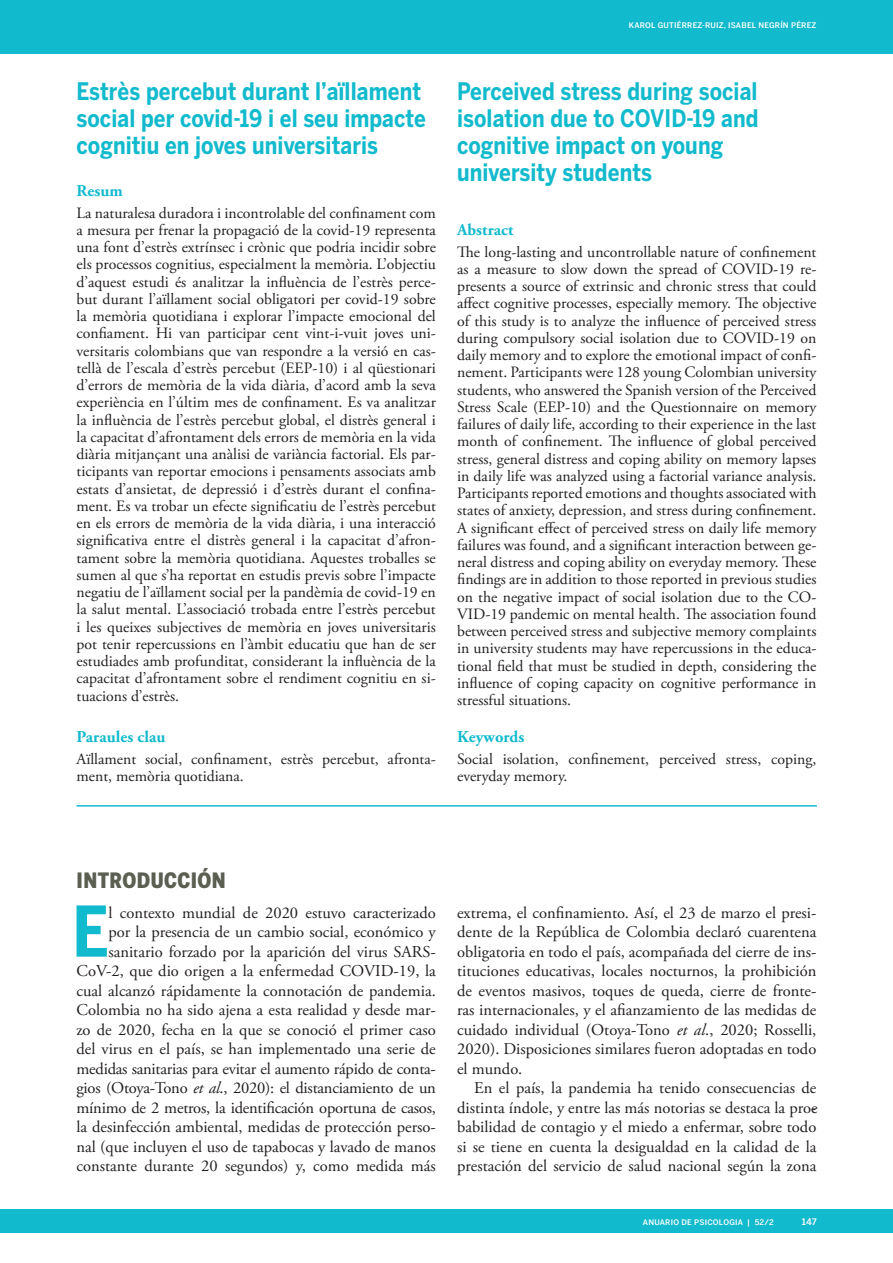
<style>
.page{position:relative;width:893px;height:1263px;background:#fff}
.page>*{position:absolute;margin:0;border:0;box-sizing:border-box;transform-origin:0 0}
.texto_sense_sang_-_C{font:700 69.15px "Benton Sans Cond";color:#12bacd}
.Titol_article_-_2a_o{font:700 24px/27px "Benton Sans";letter-spacing:.005em;color:#12bacd;scale:.85 1}
.Titol_1_bis{font:900 21px "Benton Sans Cond";letter-spacing:.02em;color:#5a5f51}
.texto_sense_sang_-_C-2{font:16.5px/19.5px "Adobe Garamond Pro";color:#231f20;text-align:right}
.Texto{font:16.5px/19.5px "Adobe Garamond Pro";color:#231f20;text-align:justify}
.Titol_resum{font:700 16.5px "Adobe Garamond Pro";letter-spacing:.005em;color:#12bacd}
.Resumen{font:15.75px/17.2px "Adobe Garamond Pro";color:#231f20;text-align:justify}
.t1{font:500 8.85px "Benton Sans Cond";color:#fff;scale:1.18 1}
.t2{font:500 7.65px "Benton Sans Cond";letter-spacing:.025em;color:#fff;scale:1.18 1}
.s1{font-style:italic}
</style>
<div class="page">
<div style="left:0;top:0;width:893px;height:54px;background:#12bacd"></div>
<div style="left:0;top:1209px;width:893px;height:23px;background:#12bacd"></div>
<hr style="left:77px;top:805px;width:740px;height:1px;background:#12bacd">
<p class="t2" style="left:629px;top:21px;width:160px">KAROL GUTIÉRREZ-RUIZ, ISABEL NEGRÍN PÉREZ</p>
<p class="Titol_article_-_2a_o" style="left:77px;top:77px;width:413px">Estrès percebut durant l’aïllament social per covid-19 i el seu impacte cognitiu en joves universitaris</p>
<p class="Titol_resum" style="left:77px;top:181px;width:48px">Resum</p>
<p class="Resumen" style="left:77px;top:204px;width:361px">La naturalesa duradora i incontrolable del confinament com a mesura per frenar la propagació de la covid-19 representa una font d’estrès extrínsec i crònic que podria incidir sobre els processos cognitius, especialment la memòria. L’objectiu d’aquest estudi és analitzar la influència de l’estrès perce&shy;but durant l’aïllament social obligatori per covid-19 sobre la memòria quotidiana i explorar l’impacte emocional del confiament. Hi van participar cent vint-i-vuit joves uni&shy;versitaris colombians que van respondre a la versió en cas&shy;tellà de l’escala d’estrès percebut (EEP-10) i al qüestionari d’errors de memòria de la vida diària, d’acord amb la seva experiència en l’últim mes de confinament. Es va analitzar la influència de l’estrès percebut global, el distrès general i la capacitat d’afrontament dels errors de memòria en la vida diària mitjançant una anàlisi de variància factorial. Els par&shy;ticipants van reportar emocions i pensaments associats amb estats d’ansietat, de depressió i d’estrès durant el confina&shy;ment. Es va trobar un efecte significatiu de l’estrès percebut en els errors de memòria de la vida diària, i una interacció significativa entre el distrès general i la capacitat d’afron&shy;tament sobre la memòria quotidiana. Aquestes troballes se sumen al que s’ha reportat en estudis previs sobre l’impacte negatiu de l’aïllament social per la pandèmia de covid-19 en la salut mental. L’associació trobada entre l’estrès percebut i les queixes subjectives de memòria en joves universitaris pot tenir repercussions en l’àmbit educatiu que han de ser estudiades amb profunditat, considerant la influència de la capacitat d’afrontament sobre el rendiment cognitiu en si&shy;tuacions d’estrès.</p>
<p class="Titol_resum" style="left:77px;top:727px;width:90px">Paraules clau</p>
<p class="Resumen" style="left:77px;top:750px;width:361px">Aïllament social, confinament, estrès percebut, afronta&shy;ment, memòria quotidiana.</p>
<p class="Titol_article_-_2a_o" style="left:457px;top:77px;width:356px">Perceived stress during social isolation due to COVID-19 and cognitive impact on young university students</p>
<p class="Titol_resum" style="left:457px;top:220px;width:58px">Abstract</p>
<p class="Resumen" style="left:457px;top:243px;width:361px">The long-lasting and uncontrollable nature of confinement as a measure to slow down the spread of COVID-19 re&shy;presents a source of extrinsic and chronic stress that could affect cognitive processes, especially memory. The objective of this study is to analyze the influence of perceived stress during compulsory social isolation due to COVID-19 on daily memory and to explore the emotional impact of confi&shy;nement. Participants were 128 young Colombian university students, who answered the Spanish version of the Perceived Stress Scale (EEP-10) and the Questionnaire on memory failures of daily life, according to their experience in the last month of confinement. The influence of global perceived stress, general distress and coping ability on memory lapses in daily life was analyzed using a factorial variance analysis.<br>Participants reported emotions and thoughts associated with states of anxiety, depression, and stress during confinement.<br>A significant effect of perceived stress on daily life memory failures was found, and a significant interaction between ge&shy;neral distress and coping ability on everyday memory. These findings are in addition to those reported in previous studies on the negative impact of social isolation due to the CO-VID-19 pandemic on mental health. The association found between perceived stress and subjective memory complaints in university students may have repercussions in the educa&shy;tional field that must be studied in depth, considering the influence of coping capacity on cognitive performance in stressful situations.</p>
<p class="Titol_resum" style="left:457px;top:727px;width:69px">Keywords</p>
<p class="Resumen" style="left:457px;top:750px;width:361px">Social isolation, confinement, perceived stress, coping, everyday memory.</p>
<p class="Titol_1_bis" style="left:77px;top:867px;width:151px">INTRODUCCIÓN</p>
<p class="texto_sense_sang_-_C" style="left:72px;top:891px;width:38px">E</p>
<p class="texto_sense_sang_-_C-2" style="left:77px;top:903px;width:361px">l contexto mundial de 2020 estuvo caracterizado<br>por la presencia de un cambio social, económico y sanitario forzado por la aparición del virus SARS-CoV-2, que dio origen a la enfermedad COVID-19, la cual alcanzó rápidamente la connotación de pandemia.<br>Colombia no ha sido ajena a esta realidad y desde mar&shy;zo de 2020, fecha en la que se conoció el primer caso del virus en el país, se han implementado una serie de medidas sanitarias para evitar el aumento rápido de conta&shy;gios (Otoya-Tono <span class="s1">et al</span>., 2020): el distanciamiento de un mínimo de 2 metros, la identificación oportuna de casos, la desinfección ambiental, medidas de protección perso&shy;nal (que incluyen el uso de tapabocas y lavado de manos constante durante 20 segundos) y, como medida más</p>
<p class="texto_sense_sang_-_C-2" style="left:457px;top:903px;width:361px;text-align:justify">extrema, el confinamiento. Así, el 23 de marzo el presi&shy;dente de la República de Colombia declaró cuarentena obligatoria en todo el país, acompañada del cierre de ins&shy;tituciones educativas, locales nocturnos, la prohibición de eventos masivos, toques de queda, cierre de fronte&shy;ras internacionales, y el afianzamiento de las medidas de cuidado individual (Otoya-Tono <span class="s1">et al</span>., 2020; Rosselli, 2020). Disposiciones similares fueron adoptadas en todo el mundo.</p>
<p class="Texto" style="left:457px;top:1079px;width:361px;text-indent:17px">En el país, la pandemia ha tenido consecuencias de distinta índole, y entre las más notorias se destaca la pro&shy;babilidad de contagio y el miedo a enfermar, sobre todo si se tiene en cuenta la desigualdad en la calidad de la prestación del servicio de salud nacional según la zona</p>
<p class="t2" style="left:643px;top:1218px;width:113px">ANUARIO DE PSICOLOGIA | 52/2</p>
<p class="t1" style="left:802px;top:1216px;width:14px">147</p>
</div>
